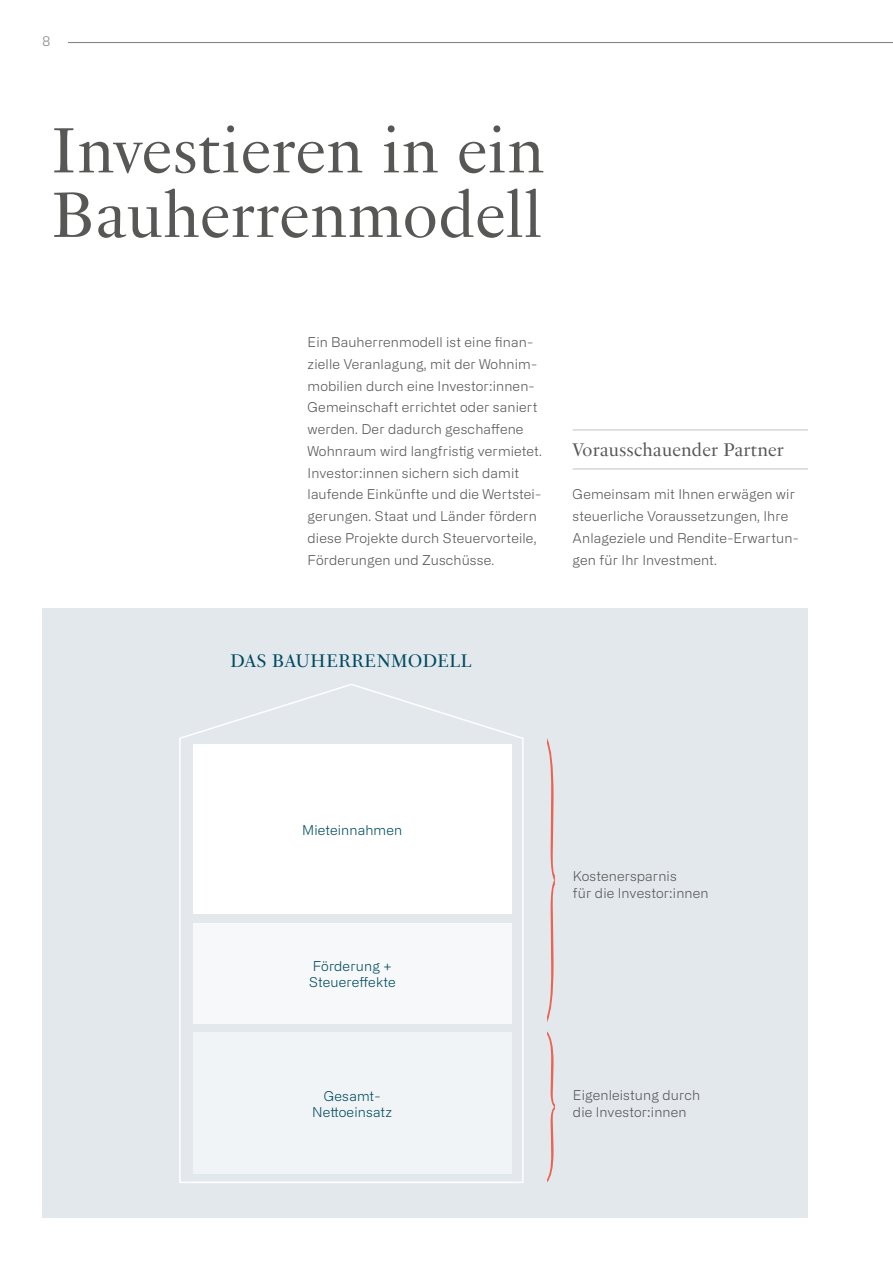
<style>
.page{position:relative;width:893px;height:1263px;background:#fff}
.page>*{position:absolute;margin:0;border:0;box-sizing:border-box;transform-origin:0 0}
.t1{font:63px/64.5px "PS Fournier Pro";letter-spacing:.01em;color:#575756}
.t2{font:18px "PS Fournier Pro";letter-spacing:.01em;color:#575756}
.t3{font:18px "PS Fournier Pro";letter-spacing:.01em;color:#004b60}
.t4{font:300 13.5px/21.8px "Alliance No.2";letter-spacing:.01em;color:#575756}
.t5{font:300 13.5px/16.2px "Alliance No.2";letter-spacing:.01em;color:#004b60;text-align:center}
.t6{font:300 13.5px "Alliance No.2";color:#878787}
</style>
<div class="page">
<hr style="left:68px;top:42px;width:825px;height:1px;background:#878787">
<div style="left:43px;top:608px;width:765px;height:609px;background:#e3e8ed"></div>
<hr style="left:573px;top:430px;width:235px;height:1px;background:#c2c2c2">
<hr style="left:573px;top:469px;width:235px;height:1px;background:#c2c2c2">
<svg style="left:179px;top:684px;width:345px;height:499px"></svg>
<div style="left:193px;top:1032px;width:318px;height:142px;background:#f1f4f6"></div>
<svg style="left:547px;top:738px;width:8px;height:284px"></svg>
<svg style="left:547px;top:1031px;width:8px;height:151px"></svg>
<p class="t6" style="left:43px;top:33px;width:9px">8</p>
<h1 class="t1" style="left:51px;top:115px;width:495px">Investieren in ein<br>Bauherrenmodell</h1>
<p class="t4" style="left:308px;top:331px;width:236px">Ein Bauherrenmodell ist eine finan&shy;zielle Veranlagung, mit der Wohnim&shy;mobilien durch eine Investor:innen-Gemeinschaft errichtet oder saniert werden. Der dadurch geschaffene Wohnraum wird langfristig vermietet.<br>Investor:innen sichern sich damit laufende Einkünfte und die Wertstei&shy;gerungen. Staat und Länder fördern diese Projekte durch Steuervorteile, Förderungen und Zuschüsse.</p>
<h2 class="t2" style="left:573px;top:437px;width:212px">Vorausschauender Partner</h2>
<p class="t4" style="left:573px;top:484px;width:228px">Gemeinsam mit Ihnen erwägen wir steuerliche Voraussetzungen, Ihre<br>Anlageziele und Rendite-Erwartun&shy;gen für Ihr Investment.</p>
<h2 class="t3" style="left:230px;top:648px;width:243px">DAS BAUHERRENMODELL</h2>
<p class="t5" style="left:302px;top:822px;width:102px">Mieteinnahmen</p>
<p class="t5" style="left:309px;top:958px;width:88px;text-align:left">Förderung +<br>Steuereffekte</p>
<p class="t5" style="left:312px;top:1088px;width:82px">Gesamt-<br>Nettoeinsatz</p>
<p class="t4" style="left:573px;top:868px;width:137px;line-height:16.2px">Kostenersparnis<br>für die Investor:innen</p>
<p class="t4" style="left:573px;top:1087px;width:129px;line-height:16.2px">Eigenleistung durch die Investor:innen</p>
</div>
